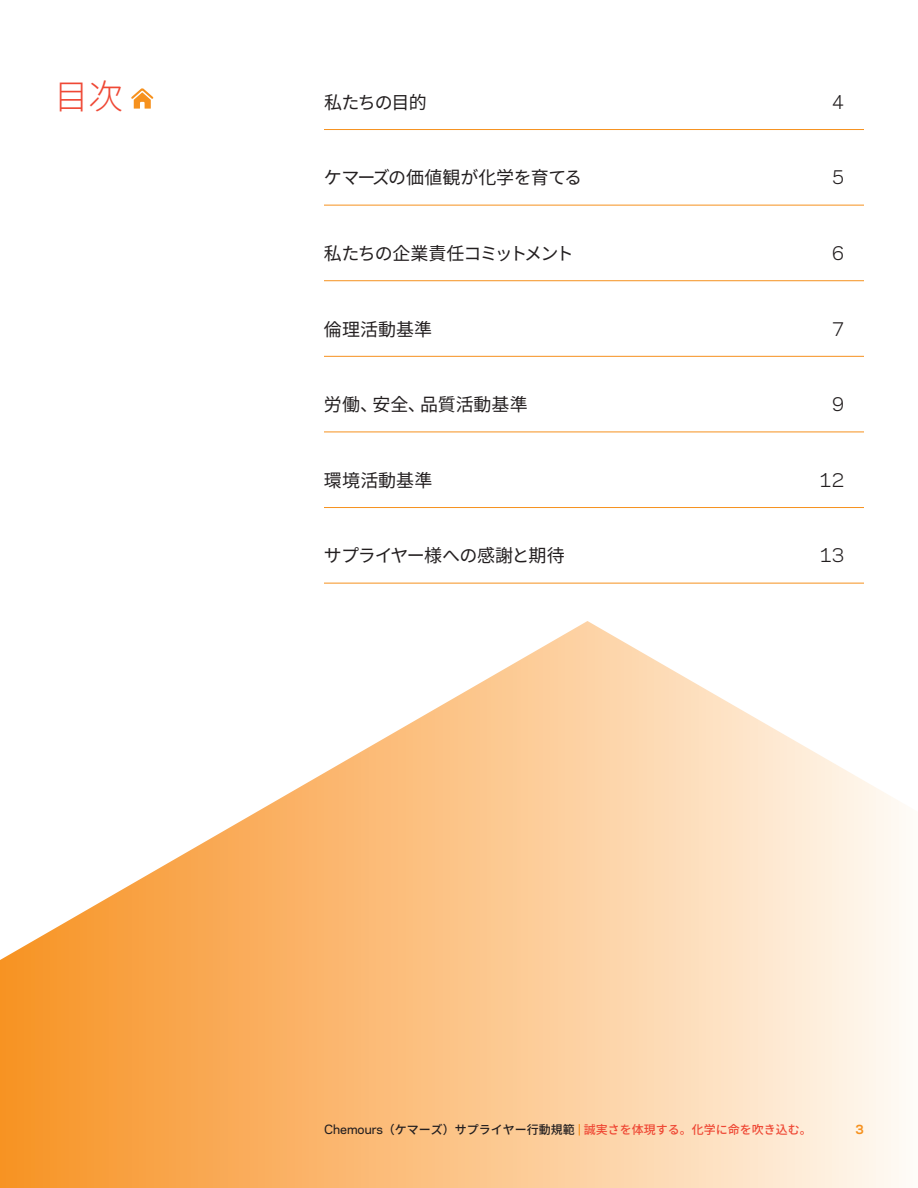
<style>
.page{position:relative;width:918px;height:1188px;background:#fff}
.page>*{position:absolute;margin:0;border:0;box-sizing:border-box;transform-origin:0 0}
.t1{font:300 34.5px "Noto Sans CJ Kjp";color:#ef4835}
.t2{font:18px "Noto Sans CJ Kjp";letter-spacing:-.015em;color:#231f20}
.t3{font:18px "Noto Sans CJ Kjp";letter-spacing:-.08em;color:#231f20}
.t4{font:18px "Noto Sans CJ Kjp";letter-spacing:-.05em;color:#231f20}
.t5{font:18px "Chemours Sans";color:#231f20}
.t6{font:500 12px "Noto Sans CJ Kjp";color:#ef4835}
.t7{font:700 12px "Chemours Sans";color:#f6911e}
.s1{font-family:"Chemours Sans";color:#231f20}
.s2{color:#231f20}
.s3{font-family:"Chemours Sans";color:#f6911e}
</style>
<div class="page">
<svg style="left:0;top:621px;width:902px;height:567px"></svg>
<hr style="left:324px;top:129px;width:540px;height:1px;background:#f6911e">
<hr style="left:324px;top:205px;width:540px;height:1px;background:#f6911e">
<hr style="left:324px;top:280px;width:540px;height:1px;background:#f6911e">
<hr style="left:324px;top:356px;width:540px;height:1px;background:#f6911e">
<hr style="left:324px;top:432px;width:540px;height:1px;background:#f6911e">
<hr style="left:324px;top:507px;width:540px;height:1px;background:#f6911e">
<hr style="left:324px;top:583px;width:540px;height:1px;background:#f6911e">
<svg style="left:131px;top:88px;width:22px;height:21px"></svg>
<h1 class="t1" style="left:54px;top:77px;width:70px">目次</h1>
<p class="t2" style="left:324px;top:92px;width:104px">私たちの目的</p>
<p class="t5" style="left:832px;top:88px;width:14px">4</p>
<p class="t2" style="left:324px;top:168px;width:260px">ケマーズの価値観が化学を育てる</p>
<p class="t5" style="left:832px;top:164px;width:14px">5</p>
<p class="t3" style="left:324px;top:243px;width:251px">私たちの企業責任コミットメント</p>
<p class="t5" style="left:832px;top:240px;width:14px">6</p>
<p class="t2" style="left:324px;top:319px;width:110px">倫理活動基準</p>
<p class="t5" style="left:832px;top:315px;width:14px">7</p>
<p class="t2" style="left:324px;top:395px;width:205px">労働、安全、品質活動基準</p>
<p class="t5" style="left:832px;top:391px;width:14px">9</p>
<p class="t2" style="left:324px;top:470px;width:110px">環境活動基準</p>
<p class="t5" style="left:819px;top:466px;width:27px">12</p>
<p class="t4" style="left:324px;top:546px;width:242px">サプライヤー様への感謝と期待</p>
<p class="t5" style="left:820px;top:542px;width:26px">13</p>
<p class="t6" style="left:324px;top:1123px;width:489px"><span class="s1">Chemours</span><span class="s2">（ケマーズ）サプライヤー行動規範</span> <span class="s3">|</span> 誠実さを体現する。化学に命を吹き込む。</p>
<p class="t7" style="left:856px;top:1120px;width:10px">3</p>
</div>
